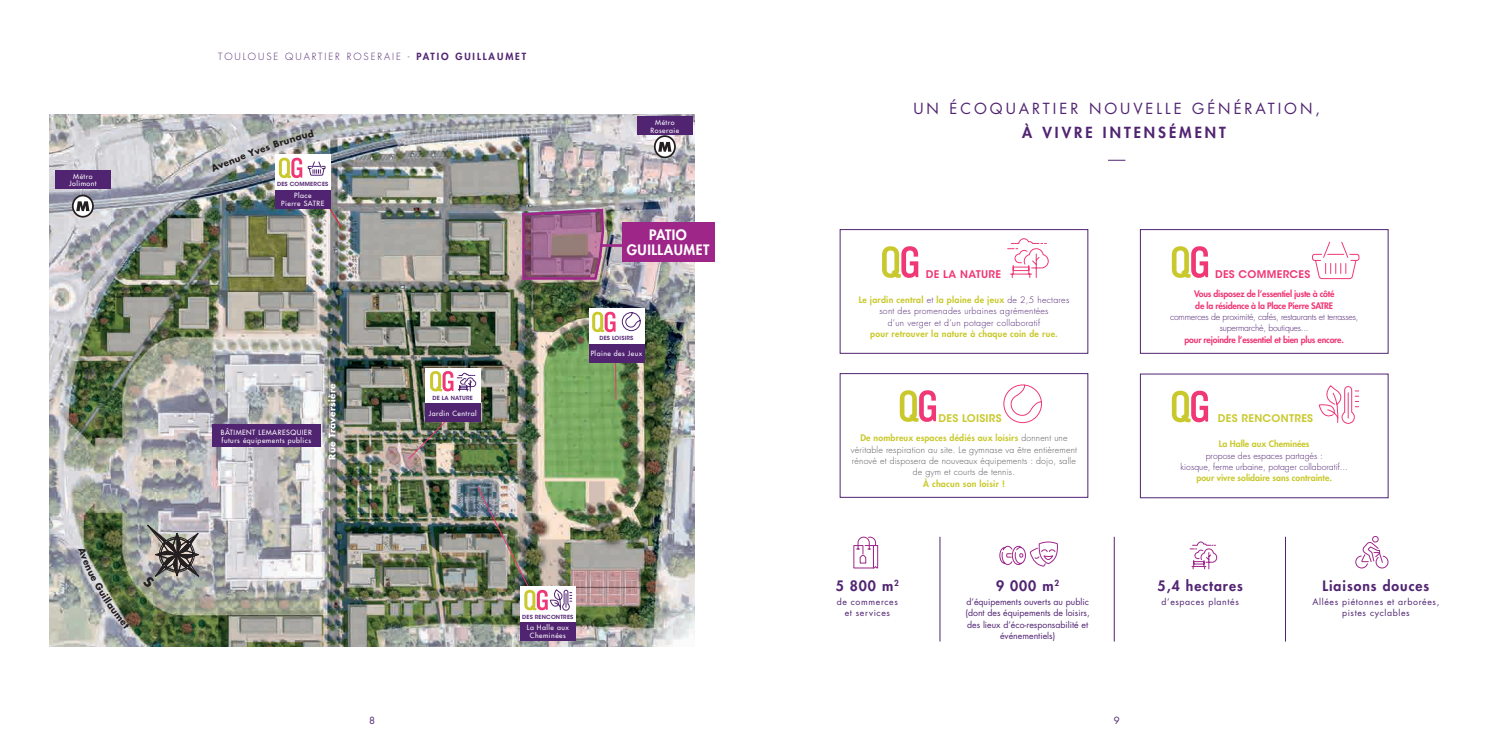
<style>
.page{position:relative;width:1489px;height:745px;background:#fff}
.page>*{position:absolute;margin:0;border:0;box-sizing:border-box;transform-origin:0 0}
.t1{font:14.88px "Futura Std";letter-spacing:.2em;color:#512472}
.t2{font:800 14.88px "Futura Std";letter-spacing:.2em;color:#512472}
.t3{font:800 14px "Futura Std";letter-spacing:.07em;color:#512472}
.t4{font:800 14px "Futura Std";letter-spacing:.04em;color:#fff}
.t5{font:600 10.5px "ITC Avant Garde Std";letter-spacing:.03em;color:#c9c92d}
.t6{font:600 10.5px "ITC Avant Garde Std";letter-spacing:.03em;color:#ef3875}
.t7{font:300 9.62px "Futura Std";letter-spacing:.2em;color:#512472}
.t8{font:9.62px "Futura Std";color:#512472}
.t9{font:700 8.92px "Futura Std";letter-spacing:.03em;color:#fff}
.t10{font:300 8.75px/11.4px "Futura Std";letter-spacing:.02em;color:#57585a;text-align:center}
.t11{font:300 8.75px/11.4px "Futura Std";letter-spacing:.03em;color:#512472;text-align:center}
.t12{font:300 8.75px/11.4px "Futura Std";letter-spacing:-.025em;color:#512472;text-align:center}
.t13{font:300 8.75px/11.4px "Futura Std";color:#512472;text-align:center}
.t14{font:8.75px/11.4px "Futura Std";color:#512472;text-align:center}
.t15{font:8.75px "Futura Std";letter-spacing:.07em;color:#512472}
.t16{font:800 8.75px "Futura Std";letter-spacing:-.025em;color:#ef3875}
.t17{font:500 7px/7.5px "Futura Std";letter-spacing:.07em;color:#fff;text-align:center}
.t18{font:600 5.69px "ITC Avant Garde Std";letter-spacing:.03em;color:#512472}
.s1{font-weight:800}
.s2{font-weight:800;color:#c9c92d}
.s3{font-weight:800;color:#ef3875}
</style>
<div class="page">
<img style="left:50px;top:114px;width:644px;height:531px">
<img style="left:407px;top:417px;width:43px;height:43px">
<svg style="left:614px;top:362px;width:3px;height:38px"></svg>
<svg style="left:327px;top:205px;width:16px;height:23px"></svg>
<div style="left:275px;top:154px;width:55px;height:51px;background:#fff"></div>
<div style="left:275px;top:190px;width:55px;height:18px;background:#512472"></div>
<div style="left:55px;top:170px;width:55px;height:19px;background:#512472"></div>
<div style="left:637px;top:117px;width:55px;height:18px;background:#512472"></div>
<div style="left:622px;top:222px;width:92px;height:40px;background:#9f2689"></div>
<div style="left:589px;top:308px;width:55px;height:50px;background:#fff"></div>
<svg style="left:592px;top:311px;width:23px;height:21px"></svg>
<div style="left:589px;top:343px;width:55px;height:19px;background:#512472"></div>
<svg style="left:621px;top:312px;width:20px;height:19px"></svg>
<div style="left:425px;top:368px;width:55px;height:50px;background:#fff"></div>
<div style="left:425px;top:403px;width:55px;height:19px;background:#512472"></div>
<svg style="left:430px;top:371px;width:46px;height:20px"></svg>
<div style="left:212px;top:424px;width:109px;height:23px;background:#512472"></div>
<div style="left:520px;top:586px;width:55px;height:50px;background:#fff"></div>
<div style="left:520px;top:621px;width:55px;height:19px;background:#512472"></div>
<img style="left:476px;top:484px;width:96px;height:133px">
<svg style="left:1108px;top:160px;width:17px;height:1px"></svg>
<svg style="left:1355px;top:536px;width:33px;height:32px"></svg>
<svg style="left:853px;top:536px;width:25px;height:32px"></svg>
<hr style="left:939px;top:536px;width:1px;height:105px;background:#512472">
<hr style="left:1113px;top:536px;width:1px;height:105px;background:#512472">
<hr style="left:1285px;top:536px;width:1px;height:105px;background:#512472">
<svg style="left:1189px;top:541px;width:28px;height:28px"></svg>
<svg style="left:999px;top:541px;width:59px;height:25px"></svg>
<div style="left:839px;top:229px;width:248px;height:124px;border:1px solid #512472"></div>
<svg style="left:1007px;top:238px;width:42px;height:40px"></svg>
<svg style="left:882px;top:246px;width:36px;height:32px"></svg>
<div style="left:839px;top:373px;width:248px;height:124px;border:1px solid #512472"></div>
<div style="left:1140px;top:229px;width:248px;height:124px;border:1px solid #512472"></div>
<svg style="left:1171px;top:246px;width:36px;height:32px"></svg>
<svg style="left:1312px;top:241px;width:47px;height:38px"></svg>
<svg style="left:1171px;top:390px;width:36px;height:32px"></svg>
<svg style="left:1318px;top:385px;width:41px;height:39px"></svg>
<svg style="left:899px;top:390px;width:37px;height:31px"></svg>
<svg style="left:1003px;top:384px;width:39px;height:39px"></svg>
<hr style="left:600px;top:244px;width:24px;height:3px;background:#9f2689">
<svg style="left:73px;top:195px;width:20px;height:22px"></svg>
<div style="left:72px;top:194px;width:22px;height:23px;border:2px solid #231f20;border-radius:50%"></div>
<svg style="left:76px;top:201px;width:13px;height:10px"></svg>
<svg style="left:654px;top:136px;width:21px;height:21px"></svg>
<div style="left:654px;top:135px;width:21px;height:23px;border:2px solid #231f20;border-radius:50%"></div>
<svg style="left:658px;top:142px;width:13px;height:10px"></svg>
<img style="left:521px;top:207px;width:84px;height:74px">
<img style="left:210px;top:129px;width:116px;height:49px">
<img style="left:78px;top:546px;width:52px;height:82px">
<svg style="left:143px;top:520px;width:58px;height:68px;background:#92908f"></svg>
<p class="t17" style="left:69px;top:172px;width:29px">Métro<br>Jolimont</p>
<p class="t7" style="left:218px;top:50px;width:309px">TOULOUSE QUARTIER ROSERAIE - <span class="s1">PATIO GUILLAUMET</span></p>
<p class="t18" style="left:277px;top:181px;width:53px">DES COMMERCES</p>
<p class="t17" style="left:281px;top:192px;width:45px">Place<br>Pierre SATRE</p>
<p class="t17" style="left:221px;top:428px;width:93px">BÂTIMENT LEMARESQUIER</p>
<p class="t17" style="left:222px;top:436px;width:91px">futurs équipements publics</p>
<p class="t9" style="left:326px;top:459px;width:78px;rotate:-90deg">Rue Traversière</p>
<p class="t18" style="left:432px;top:394px;width:42px">DE LA NATURE</p>
<p class="t17" style="left:429px;top:409px;width:49px">Jardin Central</p>
<p class="t17" style="left:650px;top:119px;width:30px">Métro<br>Roseraie</p>
<p class="t4" style="left:649px;top:226px;width:39px">PATIO</p>
<p class="t4" style="left:626px;top:241px;width:84px">GUILLAUMET</p>
<p class="t18" style="left:599px;top:334px;width:36px">DES LOISIRS</p>
<p class="t17" style="left:590px;top:349px;width:53px">Plaine des Jeux</p>
<p class="t18" style="left:522px;top:612px;width:53px">DES RENCONTRES</p>
<p class="t17" style="left:527px;top:623px;width:44px">La Halle aux<br>Cheminées</p>
<p class="t1" style="left:913px;top:99px;width:408px">UN ÉCOQUARTIER NOUVELLE GÉNÉRATION,</p>
<p class="t2" style="left:1022px;top:123px;width:205px">À VIVRE INTENSÉMENT</p>
<p class="t6" style="left:925px;top:267px;width:77px">DE LA NATURE</p>
<p class="t11" style="left:858px;top:294px;width:212px"><span class="s2">Le jardin central</span> et <span class="s2">la plaine de jeux</span> de 2,5 hectares sont des promenades urbaines agrémentées<br>d’un verger et d’un potager collaboratif<br><span class="s2">pour retrouver la nature à chaque coin de rue.</span></p>
<p class="t6" style="left:1214px;top:267px;width:97px">DES COMMERCES</p>
<p class="t12" style="left:1169px;top:288px;width:190px"><span class="s3">Vous disposez de l’essentiel juste à côté<br>de la résidence à la Place Pierre SATRE<br></span>commerces de proximité, cafés, restaurants et terrasses, supermarché, boutiques...</p>
<p class="t16" style="left:1184px;top:334px;width:161px">pour rejoindre l’essentiel et bien plus encore.</p>
<p class="t5" style="left:938px;top:411px;width:65px">DES LOISIRS</p>
<p class="t5" style="left:1217px;top:411px;width:97px">DES RENCONTRES</p>
<p class="t10" style="left:851px;top:432px;width:227px"><span class="s2">De nombreux espaces dédiés aux loisirs</span> donnent une véritable respiration au site. Le gymnase va être entièrement rénové et disposera de nouveaux équipements : dojo, salle de gym et courts de tennis.<br><span class="s2">À chacun son loisir !</span></p>
<p class="t3" style="left:835px;top:576px;width:65px">5 800 m<sup>2</sup></p>
<p class="t15" style="left:836px;top:595px;width:63px">de commerces</p>
<p class="t15" style="left:844px;top:607px;width:47px">et services</p>
<p class="t3" style="left:995px;top:576px;width:65px">9 000 m<sup>2</sup></p>
<p class="t14" style="left:965px;top:595px;width:126px">d’équipements ouverts au public (dont des équipements de loisirs, des lieux d’éco-responsabilité et événementiels)</p>
<p class="t13" style="left:1205px;top:438px;width:119px"><span class="s2">La Halle aux Cheminées </span>propose des espaces partagés :</p>
<p class="t13" style="left:1180px;top:461px;width:169px">kiosque, ferme urbaine, potager collaboratif... <span class="s2">pour vivre solidaire sans contrainte.</span></p>
<p class="t3" style="left:1157px;top:576px;width:87px">5,4 hectares</p>
<p class="t15" style="left:1161px;top:596px;width:79px">d’espaces plantés</p>
<p class="t3" style="left:1322px;top:576px;width:108px">Liaisons douces</p>
<p class="t15" style="left:1312px;top:595px;width:128px">Allées piétonnes et arborées,</p>
<p class="t15" style="left:1341px;top:607px;width:69px">pistes cyclables</p>
<p class="t8" style="left:369px;top:714px;width:7px">8</p>
<p class="t8" style="left:1113px;top:714px;width:7px">9</p>
</div>
